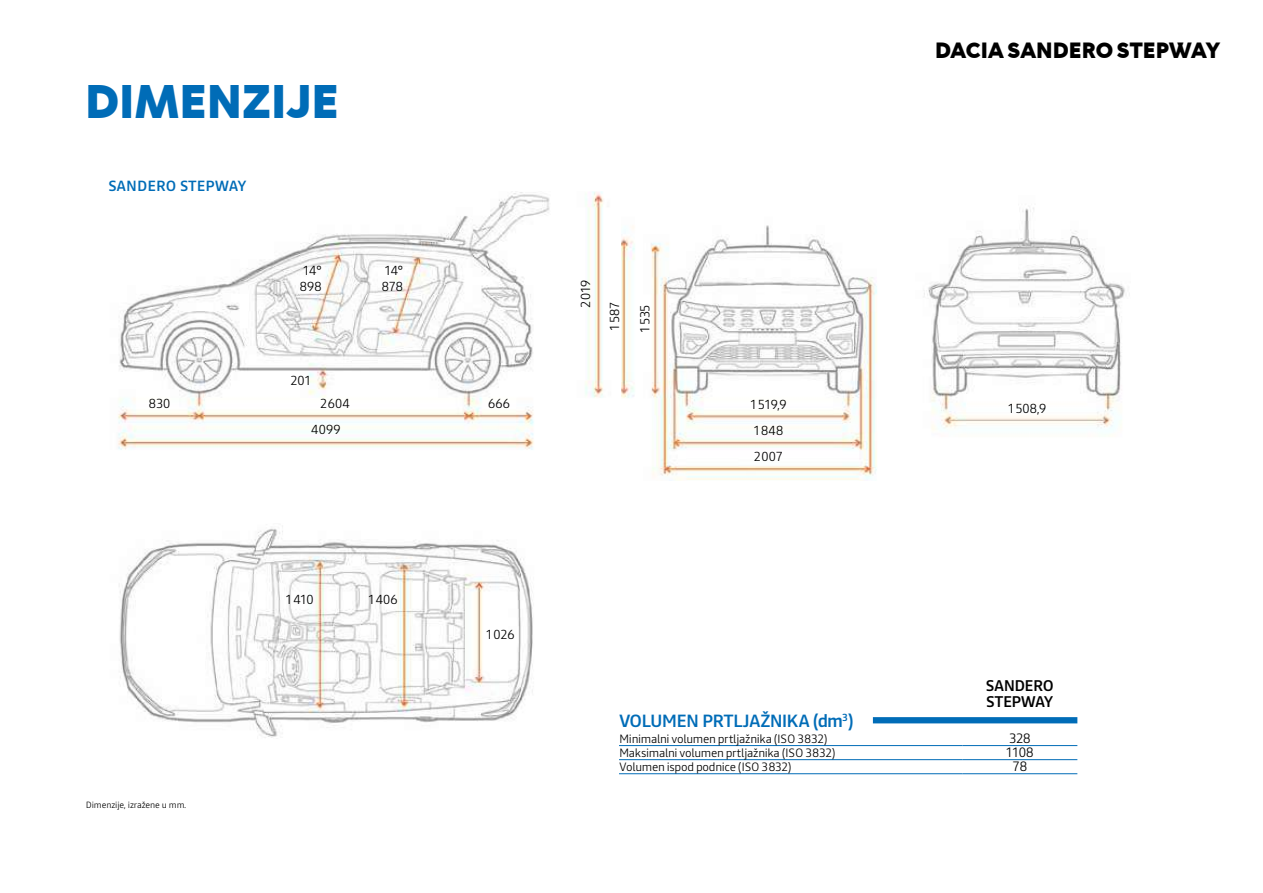
<style>
.page{position:relative;width:1263px;height:893px;background:#fff}
.page>*{position:absolute;margin:0;border:0;box-sizing:border-box;transform-origin:0 0}
.t1{font:900 48px "Dacia Spirit";color:#006cb7}
.t2{font:900 22.5px "Dacia Spirit";letter-spacing:-.01em;color:#000}
.t3{font:500 18px "Read";letter-spacing:-.045em;color:#006cb7}
.t4{font:500 15.75px/15.8px "Read";letter-spacing:-.035em;color:#000}
.t5{font:500 15px "Read";color:#006cb7}
.t6{font:300 13.5px "Read";letter-spacing:-.025em;color:#000}
.t7{font:300 13.05px/15.1px "Read";letter-spacing:.005em;color:#000}
.t8{font:300 12px "Read";letter-spacing:-.025em;color:#000}
.t9{font:300 9px "Read";letter-spacing:-.01em;color:#000}
</style>
<div class="page">
<img style="left:924px;top:208px;width:201px;height:223px">
<img style="left:119px;top:526px;width:414px;height:212px">
<img style="left:621px;top:225px;width:256px;height:255px">
<img style="left:118px;top:191px;width:486px;height:259px">
<hr style="left:619px;top:745px;width:343px;height:1px;background:#006cb7">
<hr style="left:962px;top:745px;width:115px;height:1px;background:#006cb7">
<hr style="left:619px;top:759px;width:343px;height:1px;background:#006cb7">
<hr style="left:962px;top:759px;width:115px;height:1px;background:#006cb7">
<hr style="left:619px;top:773px;width:343px;height:1px;background:#006cb7">
<hr style="left:962px;top:773px;width:115px;height:1px;background:#006cb7">
<div style="left:690px;top:717px;width:387px;height:6px;background:#006cb7"></div>
<div style="left:619px;top:714px;width:254px;height:14px;background:#fff"></div>
<h1 class="t1" style="left:85px;top:73px;width:255px">DIMENZIJE</h1>
<p class="t5" style="left:108px;top:176px;width:140px">SANDERO STEPWAY</p>
<p class="t7" style="left:300px;top:263px;width:23px">14°<br>898</p>
<p class="t7" style="left:382px;top:263px;width:23px">14°<br>878</p>
<p class="t7" style="left:291px;top:373px;width:23px">201</p>
<p class="t7" style="left:149px;top:396px;width:23px">830</p>
<p class="t7" style="left:320px;top:396px;width:31px">2604</p>
<p class="t7" style="left:488px;top:396px;width:23px">666</p>
<p class="t7" style="left:311px;top:422px;width:31px">4099</p>
<p class="t9" style="left:86px;top:798px;width:102px">Dimenzije, izražene u mm.</p>
<p class="t7" style="left:286px;top:591px;width:29px">1410</p>
<p class="t7" style="left:368px;top:591px;width:31px">1406</p>
<p class="t7" style="left:486px;top:627px;width:30px">1026</p>
<h2 class="t2" style="left:935px;top:37px;width:287px">DACIA SANDERO STEPWAY</h2>
<p class="t7" style="left:578px;top:308px;width:30px;rotate:-90deg">2019</p>
<p class="t7" style="left:607px;top:331px;width:31px;rotate:-90deg">1587</p>
<p class="t7" style="left:637px;top:333px;width:30px;rotate:-90deg">1535</p>
<p class="t7" style="left:750px;top:391px;width:38px;line-height:26.1px">1519,9<br>1848<br>2007</p>
<p class="t7" style="left:1008px;top:401px;width:40px">1508,9</p>
<h3 class="t4" style="left:986px;top:678px;width:69px">SANDERO<br>STEPWAY</h3>
<h3 class="t3" style="left:619px;top:708px;width:236px">VOLUMEN PRTLJAŽNIKA (dm<sup>3</sup>)</h3>
<p class="t8" style="left:619px;top:730px;width:210px">Minimalni volumen prtljažnika (ISO 3832)</p>
<p class="t6" style="left:1009px;top:729px;width:23px">328</p>
<p class="t8" style="left:619px;top:744px;width:218px">Maksimalni volumen prtljažnika (ISO 3832)</p>
<p class="t6" style="left:1006px;top:743px;width:29px">1108</p>
<p class="t8" style="left:619px;top:758px;width:174px">Volumen ispod podnice (ISO 3832)</p>
<p class="t6" style="left:1012px;top:757px;width:16px">78</p>
</div>
